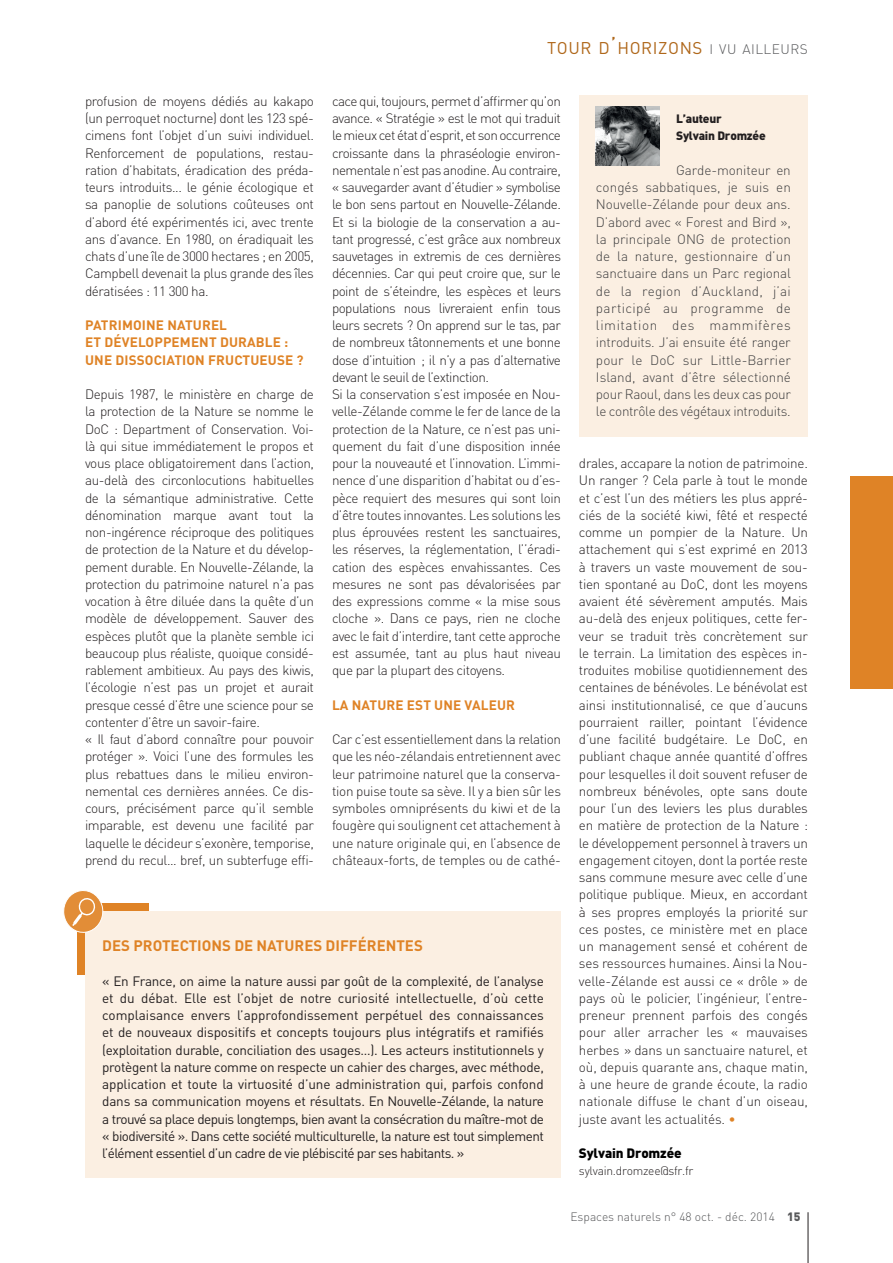
<style>
.page{position:relative;width:893px;height:1263px;background:#fff}
.page>*{position:absolute;margin:0;border:0;box-sizing:border-box;transform-origin:0 0}
.t1{font:16.8px "DIN Pro";letter-spacing:.035em;color:#af671a}
.encadré_titre{font:700 15px "DIN Pro";color:#df8326}
.TEXTE_standard{font:300 13.5px/17.2px "DIN Pro";letter-spacing:-.03em;color:#231f20;text-align:justify}
.encadré_titre-2{font:13.5px/17.2px "DIN Pro";letter-spacing:-.04em;color:#231f20;text-align:justify}
.chapô{font:300 13.5px/17.2px "DIN Pro";letter-spacing:-.025em;color:#3e3e3f;text-align:justify}
.TEXTE_standard-2{font:700 13.5px/17.2px "DIN Pro";letter-spacing:.01em;color:#df8326}
.TEXTE_standard-3{font:900 13.5px "DIN Pro";letter-spacing:-.01em;color:#000}
.question_justif{font:300 12px "DIN Pro";color:#57585a}
.chapô-2{font:300 12px "DIN Pro";letter-spacing:-.02em;color:#231f20}
.chapô-3{font:900 12px "DIN Pro";letter-spacing:-.02em;color:#231f20}
.s1{font-size:24px}
.s2{font-weight:300;font-size:13.65px;color:#57585a}
.s3{color:#df8326}
.s4{font-weight:900}
</style>
<div class="page">
<hr style="left:808px;top:1212px;width:1px;height:51px;background:#231f20">
<div style="left:850px;top:476px;width:43px;height:213px;background:#df8326"></div>
<div style="left:77px;top:903px;width:72px;height:71px;background:#df8326"></div>
<div style="left:85px;top:911px;width:476px;height:267px;background:#fbefe2"></div>
<svg style="left:63px;top:890px;width:41px;height:43px"></svg>
<div style="left:579px;top:95px;width:229px;height:341px;background:#fbefe2"></div>
<img style="left:595px;top:106px;width:64px;height:60px">
<p class="t1" style="left:547px;top:37px;width:262px">TOUR D<span class="s1">’</span>HORIZONS <span class="s2">I VU AILLEURS</span></p>
<p class="TEXTE_standard" style="left:85px;top:92px;width:230px">profusion de moyens dédiés au kakapo (un perroquet nocturne) dont les 123 spé&shy;cimens font l’objet d’un suivi individuel.<br>Renforcement de populations, restau&shy;ration d’habitats, éradication des préda&shy;teurs introduits... le génie écologique et sa panoplie de solutions coûteuses ont d’abord été expérimentés ici, avec trente ans d’avance. En 1980, on éradiquait les chats d’une île de 3000 hectares ; en 2005, Campbell devenait la plus grande des îles dératisées : 11 300 ha.</p>
<p class="TEXTE_standard-2" style="left:85px;top:316px;width:205px">PATRIMOINE NATUREL<br>ET DÉVELOPPEMENT DURABLE :</p>
<p class="TEXTE_standard-2" style="left:85px;top:350px;width:220px">UNE DISSOCIATION FRUCTUEUSE ?</p>
<p class="TEXTE_standard" style="left:85px;top:385px;width:230px">Depuis 1987, le ministère en charge de la protection de la Nature se nomme le DoC : Department of Conservation. Voi&shy;là qui situe immédiatement le propos et vous place obligatoirement dans l’action, au-delà des circonlocutions habituelles de la sémantique administrative. Cette dénomination marque avant tout la non-ingérence réciproque des politiques de protection de la Nature et du dévelop&shy;pement durable. En Nouvelle-Zélande, la protection du patrimoine naturel n’a pas vocation à être diluée dans la quête d’un modèle de développement. Sauver des espèces plutôt que la planète semble ici beaucoup plus réaliste, quoique considé&shy;rablement ambitieux. Au pays des kiwis, l’écologie n’est pas un projet et aurait presque cessé d’être une science pour se contenter d’être un savoir-faire.</p>
<p class="TEXTE_standard" style="left:85px;top:730px;width:230px">« Il faut d’abord connaître pour pouvoir protéger ». Voici l’une des formules les plus rebattues dans le milieu environ&shy;nemental ces dernières années. Ce dis&shy;cours, précisément parce qu’il semble imparable, est devenu une facilité par laquelle le décideur s’exonère, temporise, prend du recul... bref, un subterfuge effi-</p>
<p class="TEXTE_standard" style="left:332px;top:92px;width:230px">cace qui, toujours, permet d’affirmer qu’on avance. « Stratégie » est le mot qui traduit le mieux cet état d’esprit, et son occurrence croissante dans la phraséologie environ&shy;nementale n’est pas anodine. Au contraire, « sauvegarder avant d’étudier » symbolise le bon sens partout en Nouvelle-Zélande.<br>Et si la biologie de la conservation a au&shy;tant progressé, c’est grâce aux nombreux sauvetages in extremis de ces dernières décennies. Car qui peut croire que, sur le point de s’éteindre, les espèces et leurs populations nous livreraient enfin tous leurs secrets ? On apprend sur le tas, par de nombreux tâtonnements et une bonne dose d’intuition ; il n’y a pas d’alternative devant le seuil de l’extinction.</p>
<p class="TEXTE_standard" style="left:332px;top:385px;width:230px">Si la conservation s’est imposée en Nou&shy;velle-Zélande comme le fer de lance de la protection de la Nature, ce n’est pas uni&shy;quement du fait d’une disposition innée pour la nouveauté et l’innovation. L’immi&shy;nence d’une disparition d’habitat ou d’es&shy;pèce requiert des mesures qui sont loin d’être toutes innovantes. Les solutions les plus éprouvées restent les sanctuaires, les réserves, la réglementation, l’’éradi&shy;cation des espèces envahissantes. Ces mesures ne sont pas dévalorisées par des expressions comme « la mise sous cloche ». Dans ce pays, rien ne cloche avec le fait d’interdire, tant cette approche est assumée, tant au plus haut niveau que par la plupart des citoyens.</p>
<p class="TEXTE_standard-2" style="left:332px;top:695px;width:184px">LA NATURE EST UNE VALEUR</p>
<p class="TEXTE_standard" style="left:332px;top:730px;width:231px">Car c’est essentiellement dans la relation que les néo-zélandais entretiennent avec leur patrimoine naturel que la conserva&shy;tion puise toute sa sève. Il y a bien sûr les symboles omniprésents du kiwi et de la fougère qui soulignent cet attachement à une nature originale qui, en l’absence de châteaux-forts, de temples ou de cathé-</p>
<p class="encadré_titre" style="left:102px;top:935px;width:322px">DES PROTECTIONS DE NATURES DIFFÉRENTES</p>
<p class="encadré_titre-2" style="left:102px;top:971px;width:443px">« En France, on aime la nature aussi par goût de la complexité, de l’analyse et du débat. Elle est l’objet de notre curiosité intellectuelle, d’où cette complaisance envers l’approfondissement perpétuel des connaissances et de nouveaux dispositifs et concepts toujours plus intégratifs et ramifiés (exploitation durable, conciliation des usages…). Les acteurs institutionnels y protègent la nature comme on respecte un cahier des charges, avec méthode, application et toute la virtuosité d’une administration qui, parfois confond dans sa communication moyens et résultats. En Nouvelle-Zélande, la nature a trouvé sa place depuis longtemps, bien avant la consécration du maître-mot de « biodiversité ». Dans cette société multiculturelle, la nature est tout simplement l’élément essentiel d’un cadre de vie plébiscité par ses habitants. »</p>
<p class="chapô-3" style="left:676px;top:111px;width:47px">L’auteur</p>
<p class="chapô-3" style="left:676px;top:128px;width:91px">Sylvain Dromzée</p>
<p class="chapô" style="left:596px;top:161px;width:196px;text-indent:80px">Garde-moniteur en congés sabbatiques, je suis en Nouvelle-Zélande pour deux ans.<br>D’abord avec « Forest and Bird », la principale ONG de protection de la nature, gestionnaire d’un sanctuaire dans un Parc regional de la region d’Auckland, j’ai participé au programme de limitation des mammifères introduits. J’ai ensuite été ranger pour le DoC sur Little-Barrier Island, avant d’être sélectionné pour Raoul, dans les deux cas pour le contrôle des végétaux introduits.</p>
<p class="TEXTE_standard" style="left:579px;top:454px;width:230px">drales, accapare la notion de patrimoine.<br>Un ranger ? Cela parle à tout le monde et c’est l’un des métiers les plus appré&shy;ciés de la société kiwi, fêté et respecté comme un pompier de la Nature. Un attachement qui s’est exprimé en 2013 à travers un vaste mouvement de sou&shy;tien spontané au DoC, dont les moyens avaient été sévèrement amputés. Mais au-delà des enjeux politiques, cette fer&shy;veur se traduit très concrètement sur le terrain. La limitation des espèces in&shy;troduites mobilise quotidiennement des centaines de bénévoles. Le bénévolat est ainsi institutionnalisé, ce que d’aucuns pourraient railler, pointant l’évidence d’une facilité budgétaire. Le DoC, en publiant chaque année quantité d’offres pour lesquelles il doit souvent refuser de nombreux bénévoles, opte sans doute pour l’un des leviers les plus durables en matière de protection de la Nature : le développement personnel à travers un engagement citoyen, dont la portée reste sans commune mesure avec celle d’une politique publique. Mieux, en accordant à ses propres employés la priorité sur ces postes, ce ministère met en place un management sensé et cohérent de ses ressources humaines. Ainsi la Nou&shy;velle-Zélande est aussi ce « drôle » de pays où le policier, l’ingénieur, l’entre&shy;preneur prennent parfois des congés pour aller arracher les « mauvaises herbes » dans un sanctuaire naturel, et où, depuis quarante ans, chaque matin, à une heure de grande écoute, la radio nationale diffuse le chant d’un oiseau, juste avant les actualités. <span class="s3">•</span></p>
<p class="TEXTE_standard-3" style="left:579px;top:1144px;width:104px">Sylvain Dromzée</p>
<p class="chapô-2" style="left:579px;top:1163px;width:116px">sylvain.dromzee@sfr.fr</p>
<p class="question_justif" style="left:570px;top:1208px;width:232px">Espaces naturels n° 48 oct. - déc. 2014 <span class="s4">15</span></p>
</div>
